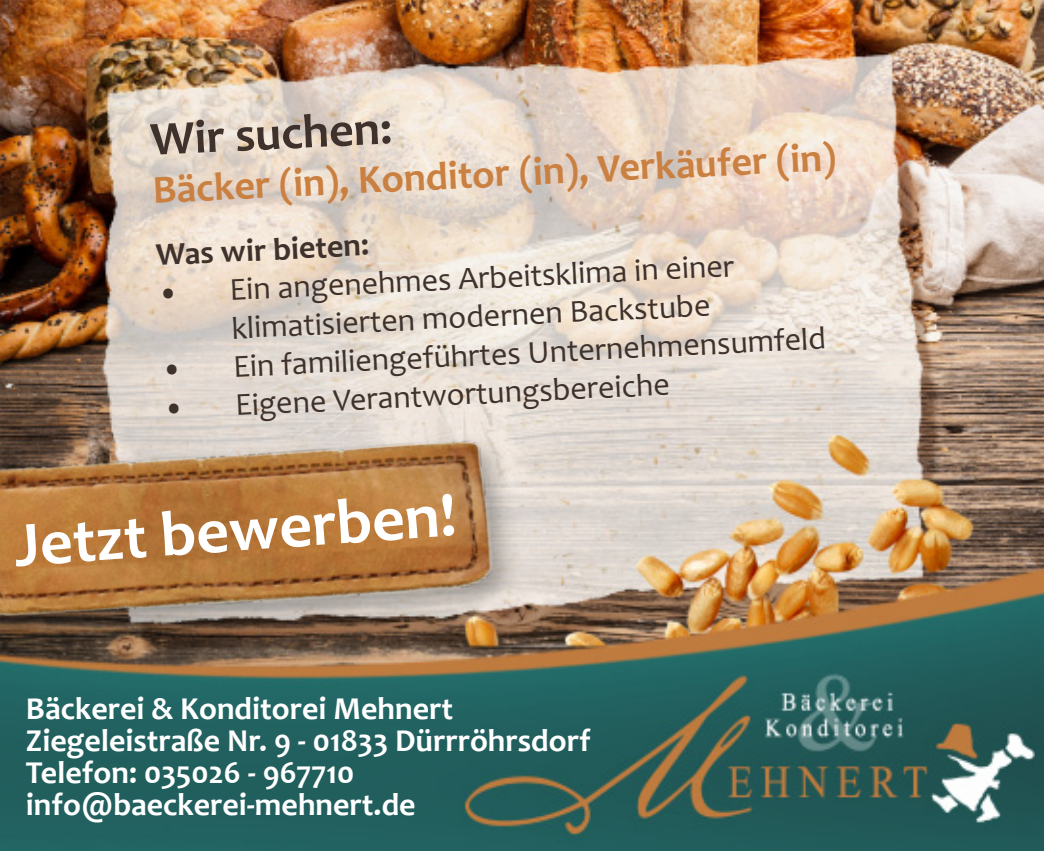
<style>
.page{position:relative;width:1044px;height:851px;background:#fff}
.page>*{position:absolute;margin:0;border:0;box-sizing:border-box;transform-origin:0 0}
.t1{font:700 64px "Candara";color:#fff}
.t2{font:700 48px "Candara";color:#3f322c}
.t3{font:700 40px "Candara";color:#ca8041}
.t4{font:32px/38.4px "Candara";color:#3f322c}
.t5{font:700 32px "Candara";color:#fff}
.t6{font:700 32px "Candara";color:#3f322c}
</style>
<div class="page">
<img style="left:0;top:0;width:1043px;height:850px">
<div style="left:0;top:430px;width:521px;height:216px;background:#000;opacity:.3"></div>
<img style="left:0;top:435px;width:494px;height:186px">
<p class="t2" style="left:149px;top:111px;width:243px;rotate:-3deg">Wir suchen:</p>
<p class="t3" style="left:151px;top:167px;width:685px;rotate:-3deg">Bäcker (in), Konditor (in), Verkäufer (in)</p>
<p class="t6" style="left:155px;top:236px;width:215px;rotate:-3deg">Was wir bieten:</p>
<p class="t4" style="left:228px;top:272px;width:506px;text-indent:-72px;rotate:-3deg">• Ein angenehmes Arbeitsklima in einer klimatisierten modernen Backstube</p>
<p class="t4" style="left:160px;top:352px;width:666px;rotate:-3deg">• Ein familiengeführtes Unternehmensumfeld</p>
<p class="t4" style="left:162px;top:390px;width:508px;rotate:-3deg">• Eigene Verantwortungsbereiche</p>
<p class="t1" style="left:12px;top:506px;width:444px;rotate:-4deg">Jetzt bewerben!</p>
<p class="t5" style="left:26px;top:689px;width:428px">Bäckerei &amp; Konditorei Mehnert</p>
<p class="t5" style="left:26px;top:721px;width:566px">Ziegeleistraße Nr. 9 - 01833 Dürrröhrsdorf</p>
<p class="t5" style="left:26px;top:753px;width:330px">Telefon: 035026 - 967710</p>
<p class="t5" style="left:26px;top:785px;width:391px">info@baeckerei-mehnert.de</p>
</div>
